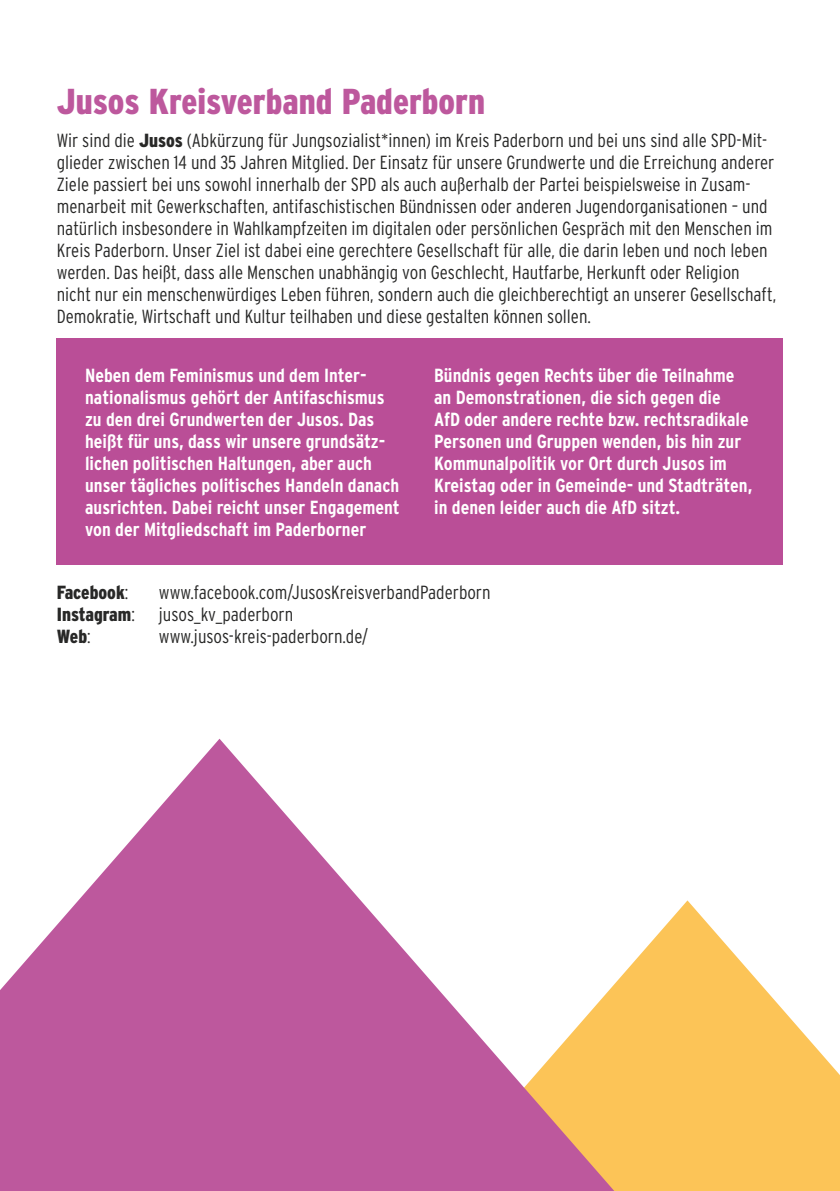
<style>
.page{position:relative;width:840px;height:1191px;background:#fff}
.page>*{position:absolute;margin:0;border:0;box-sizing:border-box;transform-origin:0 0}
.t1{font:900 36px "Interstate Condensed";color:#bd589d}
.t2{font:300 19px/22px "Interstate Condensed";color:#282827}
.t3{font:700 19px/22px "Interstate Condensed";color:#fff}
.t4{font:900 19px "Interstate Condensed";color:#282827}
.s1{font-weight:900}
.s2{font-weight:300}
</style>
<div class="page">
<svg style="left:614px;top:900px;width:225px;height:291px;fill:#fcc457"></svg>
<svg style="left:0;top:738px;width:614px;height:453px;fill:#bd589d"></svg>
<div style="left:57px;top:338px;width:725px;height:227px;background:#ba4e97"></div>
<h1 class="t1" style="left:57px;top:81px;width:430px">Jusos Kreisverband Paderborn</h1>
<p class="t2" style="left:57px;top:129px;width:720px">Wir sind die <span class="s1">Jusos</span> (Abkürzung für Jungsozialist*innen) im Kreis Paderborn und bei uns sind alle SPD-Mit&shy;glieder zwischen 14 und 35 Jahren Mitglied. Der Einsatz für unsere Grundwerte und die Erreichung anderer Ziele passiert bei uns sowohl innerhalb der SPD als auch außerhalb der Partei beispielsweise in Zusam&shy;menarbeit mit Gewerkschaften, antifaschistischen Bündnissen oder anderen Jugendorganisationen – und natürlich insbesondere in Wahlkampfzeiten im digitalen oder persönlichen Gespräch mit den Menschen im Kreis Paderborn. Unser Ziel ist dabei eine gerechtere Gesellschaft für alle, die darin leben und noch leben werden. Das heißt, dass alle Menschen unabhängig von Geschlecht, Hautfarbe, Herkunft oder Religion nicht nur ein menschenwürdiges Leben führen, sondern auch die gleichberechtigt an unserer Gesellschaft, Demokratie, Wirtschaft und Kultur teilhaben und diese gestalten können sollen.</p>
<p class="t3" style="left:85px;top:364px;width:316px">Neben dem Feminismus und dem Inter&shy;nationalismus gehört der Antifaschismus zu den drei Grundwerten der Jusos. Das heißt für uns, dass wir unsere grundsätz&shy;lichen politischen Haltungen, aber auch unser tägliches politisches Handeln danach ausrichten. Dabei reicht unser Engagement von der Mitgliedschaft im Paderborner</p>
<p class="t3" style="left:434px;top:364px;width:319px">Bündnis gegen Rechts über die Teilnahme an Demonstrationen, die sich gegen die<br>AfD oder andere rechte bzw. rechtsradikale Personen und Gruppen wenden, bis hin zur Kommunalpolitik vor Ort durch Jusos im Kreistag oder in Gemeinde- und Stadträten, in denen leider auch die AfD sitzt.</p>
<p class="t4" style="left:57px;top:581px;width:73px">Facebook<span class="s2">:</span></p>
<p class="t2" style="left:159px;top:581px;width:333px">www.facebook.com/JusosKreisverbandPaderborn</p>
<p class="t4" style="left:57px;top:603px;width:79px">Instagram<span class="s2">:</span></p>
<p class="t2" style="left:159px;top:603px;width:136px">jusos_kv_paderborn</p>
<p class="t4" style="left:57px;top:625px;width:35px">Web<span class="s2">:</span></p>
<p class="t2" style="left:159px;top:625px;width:210px">www.jusos-kreis-paderborn.de/</p>
</div>
